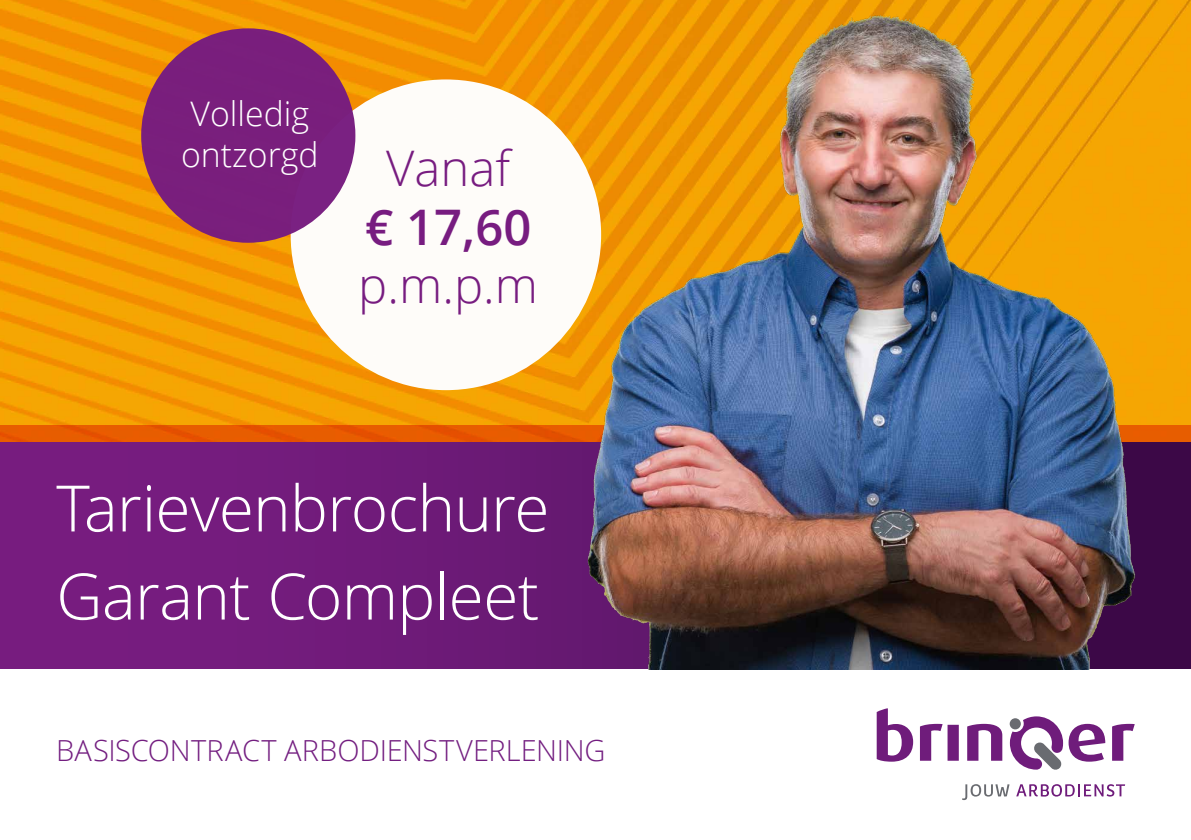
<style>
.page{position:relative;width:1191px;height:840px;background:#fff}
.page>*{position:absolute;margin:0;border:0;box-sizing:border-box;transform-origin:0 0}
.t1{font:300 64px/88px "Open Sans";letter-spacing:-.01em;color:#fff}
.t2{font:300 49px "Open Sans";color:#771c80}
.t3{font:600 49px "Open Sans";color:#771c80}
.t4{font:300 33.8px/40px "Open Sans";color:#fff}
.t5{font:300 29px "Open Sans";letter-spacing:-.005em;color:#731e80}
</style>
<div class="page">
<img style="left:0;top:0;width:1191px;height:425px">
<div style="left:291px;top:79px;width:310px;height:311px;background:#fff;border-radius:50%"></div>
<div style="left:141px;top:28px;width:214px;height:214px;background:#771c80;border-radius:50%"></div>
<svg style="left:0;top:425px;width:1191px;height:17px;background:#e75900"></svg>
<div style="left:0;top:442px;width:1191px;height:227px;background:#731c7d"></div>
<svg style="left:962px;top:784px;width:47px;height:15px"></svg>
<svg style="left:1016px;top:784px;width:109px;height:12px"></svg>
<svg style="left:876px;top:708px;width:258px;height:61px"></svg>
<svg style="left:1009px;top:717px;width:11px;height:12px"></svg>
<img style="left:510px;top:0;width:652px;height:668px">
<p class="t4" style="left:181px;top:93px;width:139px">Volledig ontzorgd</p>
<h2 class="t2" style="left:386px;top:135px;width:125px">Vanaf</h2>
<h2 class="t3" style="left:365px;top:193px;width:168px">€ 17,60</h2>
<h2 class="t2" style="left:358px;top:251px;width:181px">p.m.p.m</h2>
<h1 class="t1" style="left:56px;top:462px;width:495px">Tarievenbrochure<br>Garant Compleet</h1>
<p class="t5" style="left:56px;top:729px;width:551px">BASISCONTRACT ARBODIENSTVERLENING</p>
</div>
